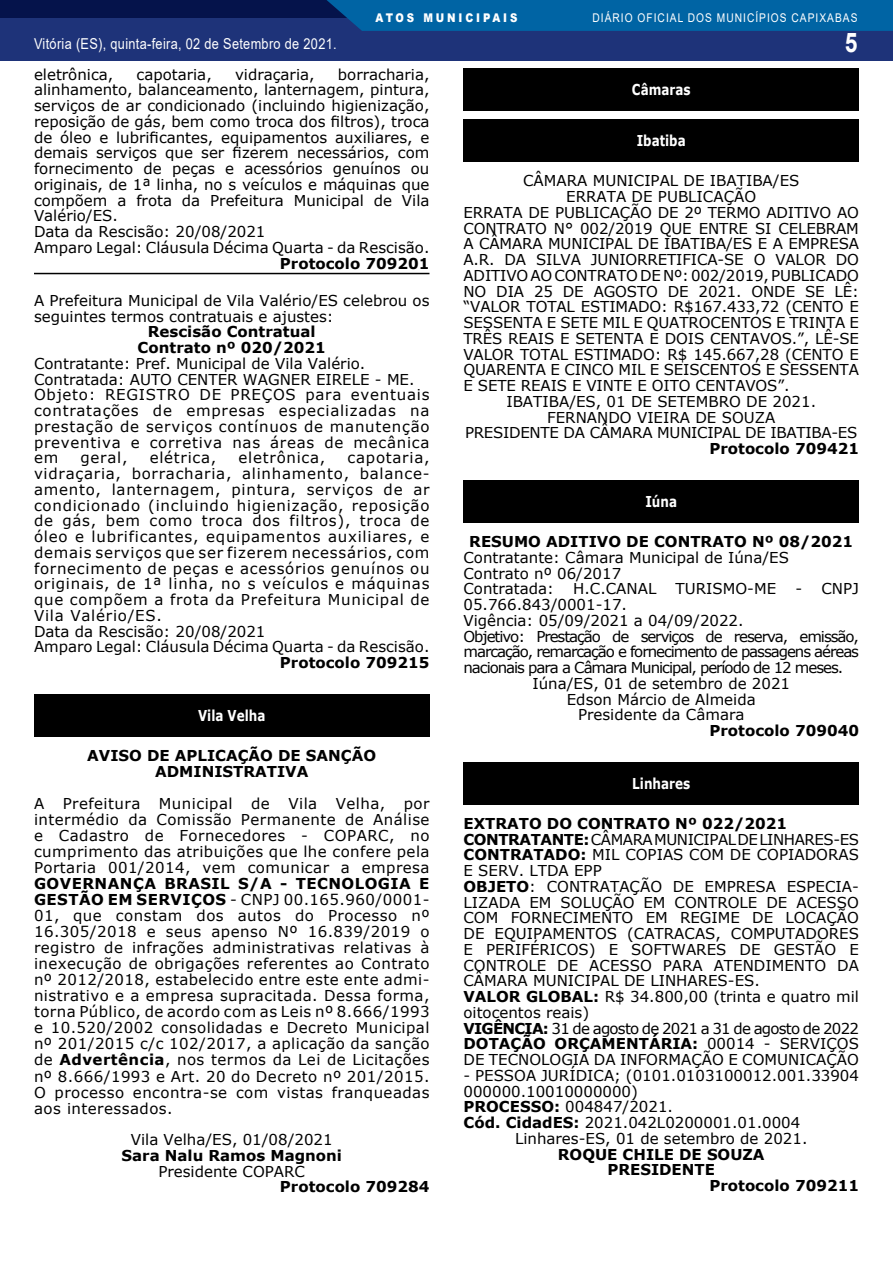
<style>
.page{position:relative;width:893px;height:1263px;background:#fff}
.page>*{position:absolute;margin:0;border:0;box-sizing:border-box;transform-origin:0 0}
.t1{font:700 27px "Arial";color:#fff;scale:.85 1}
.t2{font:15px/15.8px "Verdana";color:#000}
.t3{font:15px/15.8px "Verdana";letter-spacing:.05em;color:#000}
.t4{font:700 15px/15.8px "Verdana";color:#000;text-align:center}
.t5{font:15px "Verdana";letter-spacing:-.07em;color:#000}
.t6{font:15px "Arial";letter-spacing:.025em;color:#fff;scale:.85 1}
.t7{font:15px "Verdana";letter-spacing:-.02em;color:#000}
.t8{font:700 15px "Verdana";color:#fff;scale:.8 1}
.t9{font:12px "Arial";letter-spacing:.1em;color:#fff;scale:.85 1}
.t10{font:900 12px "Arial";letter-spacing:.28em;color:#fff;scale:.85 1}
.s1{font-weight:700}
</style>
<div class="page">
<div style="left:1px;top:0;width:892px;height:61px;background:#1e3379"></div>
<div style="left:1px;top:0;width:892px;height:18px;background:#05134b"></div>
<div style="left:327px;top:0;width:566px;height:31px;background:#0064a4"></div>
<hr style="left:34px;top:273px;width:395px;height:1px;background:#000">
<div style="left:34px;top:694px;width:395px;height:42px;background:#000"></div>
<div style="left:463px;top:68px;width:396px;height:43px;background:#000"></div>
<div style="left:463px;top:119px;width:396px;height:43px;background:#000"></div>
<div style="left:463px;top:480px;width:396px;height:42px;background:#000"></div>
<div style="left:463px;top:762px;width:396px;height:42px;background:#000"></div>
<p class="t10" style="left:376px;top:9px;width:168px">ATOS MUNICIPAIS</p>
<p class="t9" style="left:592px;top:10px;width:313px">DIÁRIO OFICIAL DOS MUNICÍPIOS CAPIXABAS</p>
<p class="t6" style="left:34px;top:34px;width:358px">Vitória (ES), quinta-feira, 02 de Setembro de 2021.</p>
<h1 class="t1" style="left:845px;top:23px;width:17px">5</h1>
<p class="t2" style="left:34px;top:66px;width:81px">eletrônica,</p>
<p class="t2" style="left:137px;top:66px;width:77px">capotaria,</p>
<p class="t2" style="left:235px;top:66px;width:81px">vidraçaria,</p>
<p class="t2" style="left:34px;top:66px;width:397px;text-indent:304px">borracharia, alinhamento, balanceamento, lanternagem, pintura, serviços de ar condicionado (incluindo higienização, reposição de gás, bem como troca dos filtros), troca de óleo e lubrificantes, equipamentos auxiliares, e demais serviços que ser fizerem necessários, com fornecimento de peças e acessórios genuínos ou originais, de 1ª linha, no s veículos e máquinas que compõem a frota da Prefeitura Municipal de Vila Valério/ES.<br>Data da Rescisão: 20/08/2021<br>Amparo Legal: Cláusula Décima Quarta - da Rescisão.</p>
<p class="t4" style="left:280px;top:255px;width:151px">Protocolo 709201</p>
<p class="t2" style="left:34px;top:292px;width:397px">A Prefeitura Municipal de Vila Valério/ES celebrou os seguintes termos contratuais e ajustes:</p>
<p class="t4" style="left:138px;top:324px;width:190px">Rescisão Contratual<br>Contrato nº 020/2021</p>
<p class="t3" style="left:34px;top:355px;width:397px">Contratante: Pref. Municipal de Vila Valério.<br>Contratada: AUTO CENTER WAGNER EIRELE - ME.<br>Objeto: REGISTRO DE PREÇOS para eventuais contratações de empresas especializadas na prestação de serviços contínuos de manutenção preventiva e corretiva nas áreas de mecânica em</p>
<p class="t2" style="left:80px;top:450px;width:49px">geral,</p>
<p class="t3" style="left:150px;top:450px;width:68px">elétrica,</p>
<p class="t3" style="left:239px;top:450px;width:88px">eletrônica,</p>
<p class="t3" style="left:34px;top:450px;width:397px;text-indent:314px">capotaria, vidraçaria, borracharia, alinhamento, balance&shy;amento, lanternagem, pintura, serviços de ar condicionado (incluindo higienização, reposição de gás, bem como troca dos filtros), troca de óleo e lubrificantes, equipamentos auxiliares, e demais serviços que ser fizerem necessários, com fornecimento de peças e acessórios genuínos ou originais, de 1ª linha, no s veículos e máquinas que compõem a frota da Prefeitura Municipal de Vila Valério/ES.<br>Data da Rescisão: 20/08/2021<br>Amparo Legal: Cláusula Décima Quarta - da Rescisão.</p>
<p class="t4" style="left:280px;top:654px;width:151px">Protocolo 709215</p>
<p class="t8" style="left:198px;top:705px;width:86px">Vila Velha</p>
<p class="t4" style="left:87px;top:747px;width:290px">AVISO DE APLICAÇÃO DE SANÇÃO<br>ADMINISTRATIVA</p>
<p class="t2" style="left:34px;top:795px;width:397px;text-align:justify">A Prefeitura Municipal de Vila Velha, por intermédio da Comissão Permanente de Análise e Cadastro de Fornecedores - COPARC, no cumprimento das atribuições que lhe confere pela Portaria 001/2014, vem comunicar a empresa</p>
<p class="t2" style="left:34px;top:875px;width:397px;text-align:justify"><span class="s1">GOVERNANÇA BRASIL S/A - TECNOLOGIA E GESTÃO EM SERVIÇOS</span> - CNPJ 00.165.960/0001- 01, que constam dos autos do Processo nº 16.305/2018 e seus apenso Nº 16.839/2019 o registro de infrações administrativas relativas à inexecução de obrigações referentes ao Contrato nº 2012/2018, estabelecido entre este ente admi&shy;nistrativo e a empresa supracitada. Dessa forma, torna Público, de acordo com as Leis nº 8.666/1993 e 10.520/2002 consolidadas e Decreto Municipal nº 201/2015 c/c 102/2017, a aplicação da sanção de <span class="s1">Advertência</span>, nos termos da Lei de Licitações nº 8.666/1993 e Art. 20 do Decreto nº 201/2015.<br>O processo encontra-se com vistas franqueadas aos interessados.</p>
<p class="t2" style="left:131px;top:1131px;width:203px">Vila Velha/ES, 01/08/2021</p>
<p class="t4" style="left:122px;top:1147px;width:222px">Sara Nalu Ramos Magnoni</p>
<p class="t2" style="left:158px;top:1163px;width:148px">Presidente COPARC</p>
<p class="t4" style="left:280px;top:1179px;width:151px">Protocolo 709284</p>
<p class="t8" style="left:632px;top:79px;width:75px">Câmaras</p>
<p class="t8" style="left:637px;top:130px;width:63px">Ibatiba</p>
<p class="t2" style="left:523px;top:173px;width:278px">CÂMARA MUNICIPAL DE IBATIBA/ES</p>
<p class="t2" style="left:566px;top:189px;width:191px">ERRATA DE PUBLICAÇÃO</p>
<p class="t2" style="left:463px;top:204px;width:397px">ERRATA DE PUBLICAÇÃO DE 2º TERMO ADITIVO AO</p>
<p class="t2" style="left:463px;top:220px;width:397px">CONTRATO N° 002/2019 QUE ENTRE SI CELEBRAM</p>
<p class="t2" style="left:463px;top:236px;width:397px">A CÂMARA MUNICIPAL DE IBATIBA/ES E A EMPRESA</p>
<p class="t2" style="left:463px;top:252px;width:397px">A.R. DA SILVA JUNIORRETIFICA-SE O VALOR DO</p>
<p class="t2" style="left:463px;top:267px;width:397px">ADITIVO AO CONTRATO DE Nº: 002/2019, PUBLICADO</p>
<p class="t2" style="left:463px;top:283px;width:397px">NO DIA 25 DE AGOSTO DE 2021. ONDE SE LÊ:</p>
<p class="t2" style="left:463px;top:299px;width:397px">“VALOR TOTAL ESTIMADO: R$167.433,72 (CENTO E</p>
<p class="t2" style="left:463px;top:315px;width:397px">SESSENTA E SETE MIL E QUATROCENTOS E TRINTA E</p>
<p class="t2" style="left:463px;top:330px;width:397px">TRÊS REAIS E SETENTA E DOIS CENTAVOS.”, LÊ-SE</p>
<p class="t2" style="left:463px;top:346px;width:397px">VALOR TOTAL ESTIMADO: R$ 145.667,28 (CENTO E</p>
<p class="t2" style="left:463px;top:362px;width:397px">QUARENTA E CINCO MIL E SEISCENTOS E SESSENTA</p>
<p class="t2" style="left:463px;top:378px;width:328px">E SETE REAIS E VINTE E OITO CENTAVOS”.</p>
<p class="t2" style="left:506px;top:393px;width:311px">IBATIBA/ES, 01 DE SETEMBRO DE 2021.</p>
<p class="t2" style="left:547px;top:409px;width:230px">FERNANDO VIEIRA DE SOUZA</p>
<p class="t7" style="left:465px;top:423px;width:394px">PRESIDENTE DA CÂMARA MUNICIPAL DE IBATIBA-ES</p>
<p class="t4" style="left:709px;top:440px;width:151px">Protocolo 709421</p>
<p class="t8" style="left:645px;top:491px;width:41px">Iúna</p>
<p class="t4" style="left:469px;top:533px;width:385px">RESUMO ADITIVO DE CONTRATO Nº 08/2021</p>
<p class="t2" style="left:463px;top:549px;width:327px">Contratante: Câmara Municipal de Iúna/ES<br>Contrato nº 06/2017<br>Contratada:</p>
<p class="t2" style="left:573px;top:581px;width:85px">H.C.CANAL</p>
<p class="t2" style="left:676px;top:581px;width:102px">TURISMO-ME</p>
<p class="t2" style="left:795px;top:581px;width:65px">- CNPJ</p>
<p class="t2" style="left:463px;top:596px;width:165px">05.766.843/0001-17.</p>
<p class="t2" style="left:463px;top:612px;width:282px">Vigência: 05/09/2021 a 04/09/2022.</p>
<p class="t5" style="left:463px;top:626px;width:397px">Objetivo: Prestação de serviços de reserva, emissão,</p>
<p class="t5" style="left:463px;top:641px;width:397px">marcação, remarcação e fornecimento de passagens aéreas</p>
<p class="t5" style="left:463px;top:657px;width:381px">nacionais para a Câmara Municipal, período de 12 meses.</p>
<p class="t2" style="left:532px;top:675px;width:259px">Iúna/ES, 01 de setembro de 2021</p>
<p class="t2" style="left:567px;top:691px;width:190px">Edson Márcio de Almeida</p>
<p class="t2" style="left:578px;top:707px;width:168px">Presidente da Câmara</p>
<p class="t4" style="left:709px;top:722px;width:151px">Protocolo 709040</p>
<p class="t8" style="left:632px;top:773px;width:74px">Linhares</p>
<p class="t2" style="left:463px;top:815px;width:397px"><span class="s1">EXTRATO DO CONTRATO Nº 022/2021<br>CONTRATANTE:</span> CÂMARA MUNICIPAL DE LINHARES-ES <span class="s1">CONTRATADO:</span> MIL COPIAS COM DE COPIADORAS E SERV. LTDA EPP<br><span class="s1">OBJETO</span>: CONTRATAÇÃO DE EMPRESA ESPECIA-LIZADA EM SOLUÇÃO EM CONTROLE DE ACESSO COM FORNECIMENTO EM REGIME DE LOCAÇÃO DE EQUIPAMENTOS (CATRACAS, COMPUTADORES E PERIFÉRICOS) E SOFTWARES DE GESTÃO E CONTROLE DE ACESSO PARA ATENDIMENTO DA CÂMARA MUNICIPAL DE LINHARES-ES.<br><span class="s1">VALOR GLOBAL:</span> R$ 34.800,00 (trinta e quatro mil oitocentos reais)<br><span class="s1">VIGÊNCIA:</span> 31 de agosto de 2021 a 31 de agosto de 2022<br><span class="s1">DOTAÇÃO ORÇAMENTÁRIA:</span> 00014 - SERVIÇOS DE TECNOLOGIA DA INFORMAÇÃO E COMUNICAÇÃO</p>
<p class="t2" style="left:463px;top:1067px;width:397px">- PESSOA JURÍDICA; (0101.0103100012.001.33904</p>
<p class="t2" style="left:463px;top:1083px;width:176px">000000.10010000000)</p>
<p class="t2" style="left:463px;top:1099px;width:211px"><span class="s1">PROCESSO:</span> 004847/2021.</p>
<p class="t2" style="left:463px;top:1115px;width:338px"><span class="s1">Cód. CidadES:</span> 2021.042L0200001.01.0004</p>
<p class="t2" style="left:515px;top:1130px;width:294px">Linhares-ES, 01 de setembro de 2021.</p>
<p class="t4" style="left:558px;top:1146px;width:208px">ROQUE CHILE DE SOUZA</p>
<p class="t4" style="left:607px;top:1162px;width:109px">PRESIDENTE</p>
<p class="t4" style="left:709px;top:1177px;width:151px">Protocolo 709211</p>
</div>
